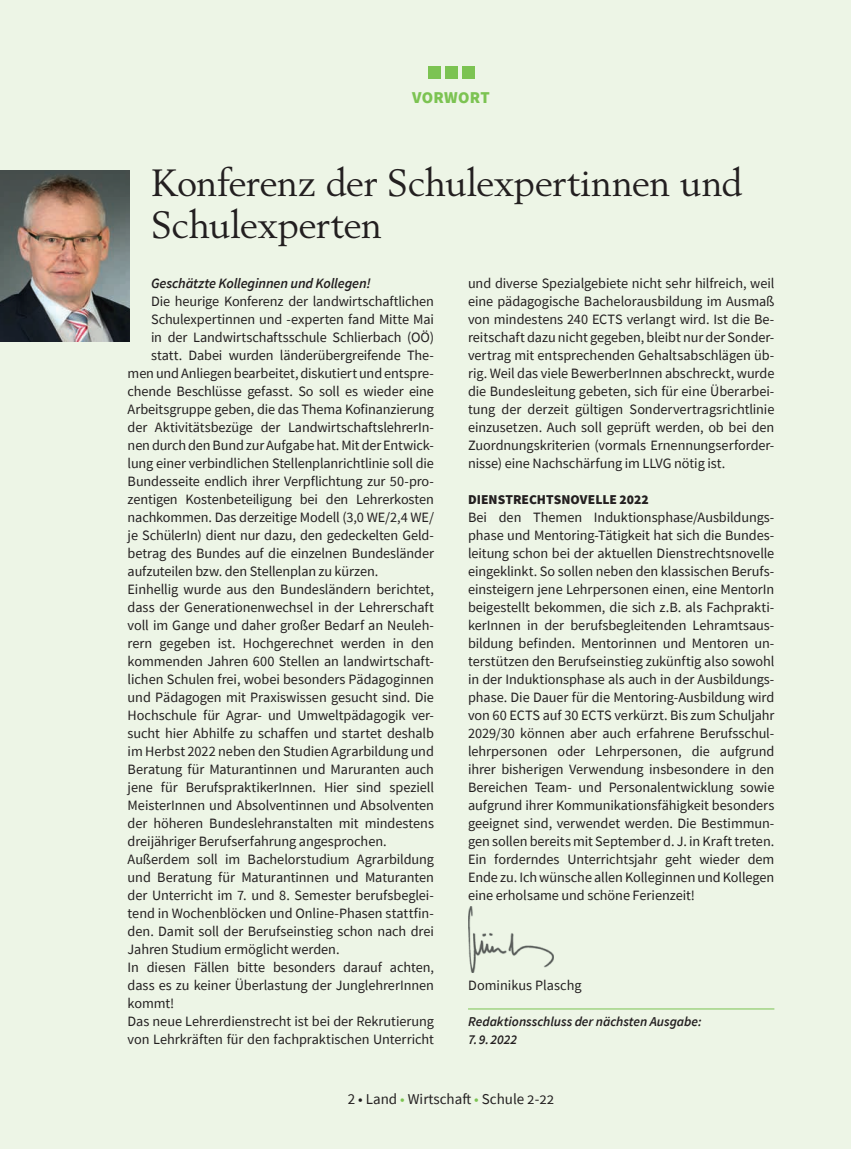
<style>
.page{position:relative;width:851px;height:1149px;background:#fff}
.page>*{position:absolute;margin:0;border:0;box-sizing:border-box;transform-origin:0 0}
.t1{font:37.5px/42px "Berling";letter-spacing:-.005em;color:#231f20}
.t2{font:900 16.5px "Source Sans Pro";letter-spacing:.02em;color:#7cc352}
.t3{font:15px "Source Sans Pro";color:#231f20}
.t4{font:14.25px/18px "Source Sans Pro";letter-spacing:-.005em;color:#231f20;text-align:justify}
.t5{font:italic 600 14.25px "Source Sans Pro";letter-spacing:-.01em;color:#231f20}
.t6{font:italic 600 13.5px/18px "Source Sans Pro";letter-spacing:-.005em;color:#231f20}
.t7{font:900 13.5px "Source Sans Pro";letter-spacing:.005em;color:#231f20}
.s1{color:#7cc352}
</style>
<div class="page">
<div style="left:0;top:0;width:850px;height:1148px;background:#edf5e6"></div>
<div style="left:427px;top:66px;width:13px;height:13px;background:#7cc352"></div>
<div style="left:444px;top:66px;width:13px;height:13px;background:#7cc352"></div>
<div style="left:461px;top:66px;width:13px;height:13px;background:#7cc352"></div>
<img style="left:468px;top:906px;width:85px;height:66px">
<hr style="left:468px;top:1008px;width:306px;height:1px;background:#7cc352">
<img style="left:0;top:170px;width:130px;height:172px">
<p class="t2" style="left:412px;top:86px;width:79px">VORWORT</p>
<h1 class="t1" style="left:151px;top:161px;width:592px">Konferenz der Schulexpertinnen und<br>Schulexperten</h1>
<p class="t5" style="left:151px;top:273px;width:221px">Geschätzte Kolleginnen und Kollegen!</p>
<p class="t4" style="left:151px;top:292px;width:284px">Die heurige Konferenz der landwirtschaftlichen</p>
<p class="t4" style="left:151px;top:310px;width:284px">Schulexpertinnen und -experten fand Mitte Mai</p>
<p class="t4" style="left:151px;top:328px;width:284px">in der Landwirtschaftsschule Schlierbach (OÖ)</p>
<p class="t4" style="left:151px;top:346px;width:284px">statt. Dabei wurden länderübergreifende The-</p>
<p class="t4" style="left:128px;top:364px;width:308px">men und Anliegen bearbeitet, diskutiert und entspre-</p>
<p class="t4" style="left:128px;top:382px;width:308px">chende Beschlüsse gefasst. So soll es wieder eine</p>
<p class="t4" style="left:128px;top:400px;width:308px">Arbeitsgruppe geben, die das Thema Kofinanzierung</p>
<p class="t4" style="left:128px;top:418px;width:308px">der Aktivitätsbezüge der LandwirtschaftslehrerIn-</p>
<p class="t4" style="left:128px;top:436px;width:308px">nen durch den Bund zur Aufgabe hat. Mit der Entwick-</p>
<p class="t4" style="left:128px;top:454px;width:308px">lung einer verbindlichen Stellenplanrichtlinie soll die</p>
<p class="t4" style="left:128px;top:472px;width:308px">Bundesseite endlich ihrer Verpflichtung zur 50-pro-</p>
<p class="t4" style="left:128px;top:490px;width:308px">zentigen Kostenbeteiligung bei den Lehrerkosten</p>
<p class="t4" style="left:128px;top:508px;width:308px">nachkommen. Das derzeitige Modell (3,0 WE/2,4 WE/</p>
<p class="t4" style="left:128px;top:526px;width:308px">je SchülerIn) dient nur dazu, den gedeckelten Geld-</p>
<p class="t4" style="left:128px;top:544px;width:308px">betrag des Bundes auf die einzelnen Bundesländer</p>
<p class="t4" style="left:128px;top:562px;width:252px">aufzuteilen bzw. den Stellenplan zu kürzen.</p>
<p class="t4" style="left:128px;top:580px;width:308px">Einhellig wurde aus den Bundesländern berichtet,</p>
<p class="t4" style="left:128px;top:598px;width:308px">dass der Generationenwechsel in der Lehrerschaft</p>
<p class="t4" style="left:128px;top:616px;width:308px">voll im Gange und daher großer Bedarf an Neuleh-</p>
<p class="t4" style="left:128px;top:634px;width:308px">rern gegeben ist. Hochgerechnet werden in den</p>
<p class="t4" style="left:128px;top:652px;width:308px">kommenden Jahren 600 Stellen an landwirtschaft-</p>
<p class="t4" style="left:128px;top:670px;width:308px">lichen Schulen frei, wobei besonders Pädagoginnen</p>
<p class="t4" style="left:128px;top:688px;width:308px">und Pädagogen mit Praxiswissen gesucht sind. Die</p>
<p class="t4" style="left:128px;top:706px;width:308px">Hochschule für Agrar- und Umweltpädagogik ver-</p>
<p class="t4" style="left:128px;top:724px;width:308px">sucht hier Abhilfe zu schaffen und startet deshalb</p>
<p class="t4" style="left:128px;top:742px;width:308px">im Herbst 2022 neben den Studien Agrarbildung und</p>
<p class="t4" style="left:128px;top:760px;width:308px">Beratung für Maturantinnen und Maruranten auch</p>
<p class="t4" style="left:128px;top:778px;width:308px">jene für BerufspraktikerInnen. Hier sind speziell</p>
<p class="t4" style="left:128px;top:796px;width:308px">MeisterInnen und Absolventinnen und Absolventen</p>
<p class="t4" style="left:128px;top:814px;width:308px">der höheren Bundeslehranstalten mit mindestens</p>
<p class="t4" style="left:128px;top:832px;width:260px">dreijähriger Berufserfahrung angesprochen.</p>
<p class="t4" style="left:128px;top:850px;width:308px">Außerdem soll im Bachelorstudium Agrarbildung</p>
<p class="t4" style="left:128px;top:868px;width:308px">und Beratung für Maturantinnen und Maturanten</p>
<p class="t4" style="left:128px;top:886px;width:308px">der Unterricht im 7. und 8. Semester berufsbeglei-</p>
<p class="t4" style="left:128px;top:904px;width:308px">tend in Wochenblöcken und Online-Phasen stattfin-</p>
<p class="t4" style="left:128px;top:922px;width:308px">den. Damit soll der Berufseinstieg schon nach drei</p>
<p class="t4" style="left:128px;top:940px;width:213px">Jahren Studium ermöglicht werden.</p>
<p class="t4" style="left:128px;top:958px;width:308px">In diesen Fällen bitte besonders darauf achten,</p>
<p class="t4" style="left:128px;top:976px;width:308px">dass es zu keiner Überlastung der JunglehrerInnen</p>
<p class="t4" style="left:128px;top:994px;width:48px">kommt!</p>
<p class="t4" style="left:128px;top:1012px;width:308px">Das neue Lehrerdienstrecht ist bei der Rekrutierung</p>
<p class="t4" style="left:128px;top:1030px;width:308px">von Lehrkräften für den fachpraktischen Unterricht</p>
<p class="t4" style="left:468px;top:274px;width:308px">und diverse Spezialgebiete nicht sehr hilfreich, weil eine pädagogische Bachelorausbildung im Ausmaß von mindestens 240 ECTS verlangt wird. Ist die Be&shy;reitschaft dazu nicht gegeben, bleibt nur der Sonder&shy;vertrag mit entsprechenden Gehaltsabschlägen üb&shy;rig. Weil das viele BewerberInnen abschreckt, wurde die Bundesleitung gebeten, sich für eine Überarbei&shy;tung der derzeit gültigen Sondervertragsrichtlinie einzusetzen. Auch soll geprüft werden, ob bei den Zuordnungskriterien (vormals Ernennungserforder&shy;nisse) eine Nachschärfung im LLVG nötig ist.</p>
<p class="t7" style="left:468px;top:490px;width:182px">DIENSTRECHTSNOVELLE 2022</p>
<p class="t4" style="left:468px;top:508px;width:308px">Bei den Themen Induktionsphase/Ausbildungs&shy;phase und Mentoring-Tätigkeit hat sich die Bundes&shy;leitung schon bei der aktuellen Dienstrechtsnovelle eingeklinkt. So sollen neben den klassischen Berufs&shy;einsteigern jene Lehrpersonen einen, eine MentorIn beigestellt bekommen, die sich z.B. als Fachprakti&shy;kerInnen in der berufsbegleitenden Lehramtsaus&shy;bildung befinden. Mentorinnen und Mentoren un&shy;terstützen den Berufseinstieg zukünftig also sowohl in der Induktionsphase als auch in der Ausbildungs&shy;phase. Die Dauer für die Mentoring-Ausbildung wird von 60 ECTS auf 30 ECTS verkürzt. Bis zum Schuljahr 2029/30 können aber auch erfahrene Berufsschul&shy;lehrpersonen oder Lehrpersonen, die aufgrund ihrer bisherigen Verwendung insbesondere in den Bereichen Team- und Personalentwicklung sowie aufgrund ihrer Kommunikationsfähigkeit besonders geeignet sind, verwendet werden. Die Bestimmun&shy;gen sollen bereits mit September d. J. in Kraft treten.<br>Ein forderndes Unterrichtsjahr geht wieder dem Ende zu. Ich wünsche allen Kolleginnen und Kollegen eine erholsame und schöne Ferienzeit!</p>
<p class="t4" style="left:468px;top:976px;width:115px">Dominikus Plaschg</p>
<p class="t6" style="left:468px;top:1012px;width:235px">Redaktionsschluss der nächsten Ausgabe:<br>7.9.2022</p>
<p class="t3" style="left:348px;top:1088px;width:208px">2 • Land <span class="s1">•</span> Wirtschaft <span class="s1">•</span> Schule 2-22</p>
</div>
